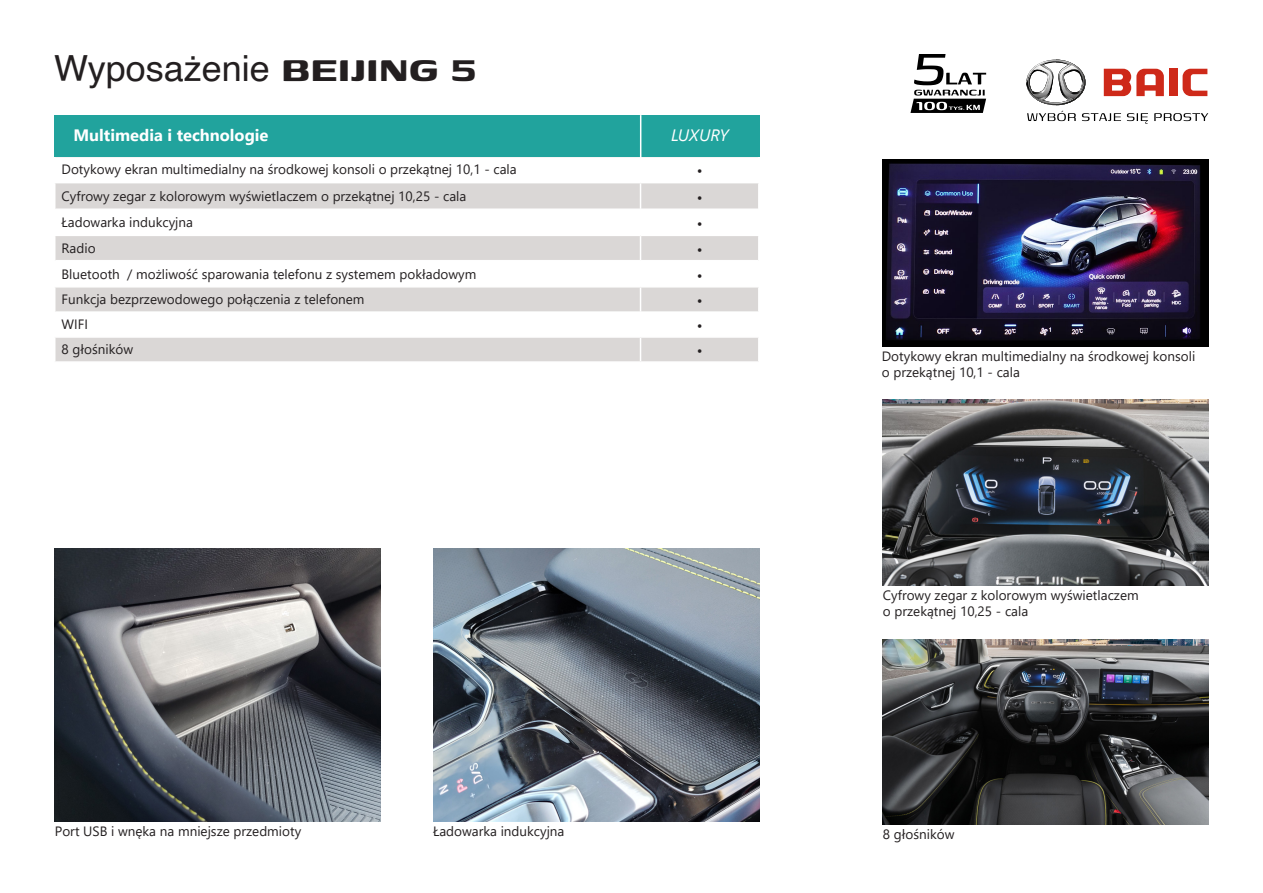
<style>
.page{position:relative;width:1263px;height:893px;background:#fff}
.page>*{position:absolute;margin:0;border:0;box-sizing:border-box;transform-origin:0 0}
.t1{font:36px "Helvetica";color:#231f20}
.t2{font:700 16.5px "Segoe UI";color:#fff}
.t3{font:700 16.5px "Helvetica";color:#fff}
.t4{font:italic 16.5px "Segoe UI";color:#fff}
.t5{font:italic 16.5px "Helvetica";color:#fff}
.t6{font:13.5px/16.2px "Segoe UI";color:#231f20}
.t7{font:13.5px "Minion Pro";color:#231f20}
.s1{font-family:"Genos";font-weight:700;font-size:45px}
</style>
<div class="page">
<img style="left:883px;top:400px;width:326px;height:186px">
<img style="left:883px;top:639px;width:326px;height:186px">
<svg style="left:910px;top:54px;width:76px;height:59px"></svg>
<div style="left:54px;top:115px;width:705px;height:41px;background:#21a39d"></div>
<svg style="left:56px;top:183px;width:702px;height:178px;fill:#dad7d6"></svg>
<hr style="left:54px;top:235px;width:586px;height:1px;background:#fff">
<hr style="left:640px;top:235px;width:120px;height:1px;background:#fff">
<hr style="left:54px;top:286px;width:586px;height:2px;background:#fff">
<hr style="left:640px;top:286px;width:120px;height:2px;background:#fff">
<hr style="left:54px;top:336px;width:586px;height:2px;background:#fff">
<hr style="left:640px;top:336px;width:120px;height:2px;background:#fff">
<svg style="left:640px;top:183px;width:1px;height:178px"></svg>
<hr style="left:56px;top:209px;width:584px;height:1px;background:#fff">
<hr style="left:640px;top:209px;width:118px;height:1px;background:#fff">
<hr style="left:56px;top:260px;width:584px;height:1px;background:#fff">
<hr style="left:640px;top:260px;width:118px;height:1px;background:#fff">
<hr style="left:56px;top:312px;width:584px;height:1px;background:#fff">
<hr style="left:640px;top:312px;width:118px;height:1px;background:#fff">
<div style="left:54px;top:116px;width:705px;height:41px;background:#21a39d"></div>
<hr style="left:640px;top:115px;width:1px;height:52px;background:#fff">
<svg style="left:1027px;top:111px;width:49px;height:10px"></svg>
<svg style="left:1082px;top:113px;width:39px;height:8px"></svg>
<svg style="left:1127px;top:113px;width:21px;height:11px"></svg>
<svg style="left:1154px;top:113px;width:54px;height:8px"></svg>
<svg style="left:1104px;top:69px;width:60px;height:27px"></svg>
<div style="left:1169px;top:69px;width:8px;height:27px;background:#ce2919"></div>
<svg style="left:1182px;top:69px;width:25px;height:27px"></svg>
<svg style="left:1026px;top:60px;width:59px;height:45px"></svg>
<img style="left:55px;top:549px;width:326px;height:272px">
<img style="left:433px;top:549px;width:326px;height:272px">
<img style="left:883px;top:159px;width:325px;height:187px">
<h1 class="t1" style="left:54px;top:41px;width:423px">Wyposażenie <span class="s1">BEIJING 5</span></h1>
<p class="t2" style="left:74px;top:120px;width:196px">Multimedia i technologie</p>
<p class="t4" style="left:671px;top:120px;width:59px">LUXURY</p>
<p class="t3" style="left:74px;top:122px;width:80px">Kierownic</p>
<p class="t3" style="left:175px;top:122px;width:76px">siedzenia</p>
<p class="t5" style="left:667px;top:122px;width:23px">LU</p>
<p class="t5" style="left:722px;top:122px;width:13px">Y</p>
<p class="t6" style="left:62px;top:160px;width:457px">Dotykowy ekran multimedialny na środkowej konsoli o przekątnej 10,1 - cala</p>
<p class="t7" style="left:697px;top:161px;width:7px">•</p>
<p class="t6" style="left:62px;top:187px;width:406px">Cyfrowy zegar z kolorowym wyświetlaczem o przekątnej 10,25 - cala</p>
<p class="t7" style="left:697px;top:187px;width:7px">•</p>
<p class="t6" style="left:62px;top:213px;width:133px">Ładowarka indukcyjna</p>
<p class="t7" style="left:697px;top:214px;width:7px">•</p>
<p class="t6" style="left:62px;top:239px;width:36px">Radio</p>
<p class="t7" style="left:697px;top:239px;width:7px">•</p>
<p class="t6" style="left:62px;top:264px;width:416px">Bluetooth / możliwość sparowania telefonu z systemem pokładowym</p>
<p class="t7" style="left:697px;top:265px;width:7px">•</p>
<p class="t6" style="left:62px;top:290px;width:304px">Funkcja bezprzewodowego połączenia z telefonem</p>
<p class="t7" style="left:697px;top:291px;width:7px">•</p>
<p class="t6" style="left:62px;top:315px;width:28px">WIFI</p>
<p class="t7" style="left:697px;top:316px;width:7px">•</p>
<p class="t6" style="left:62px;top:340px;width:73px">8 głośników</p>
<p class="t7" style="left:697px;top:341px;width:7px">•</p>
<p class="t6" style="left:55px;top:821px;width:248px">Port USB i wnęka na mniejsze przedmioty</p>
<p class="t6" style="left:433px;top:821px;width:133px">Ładowarka indukcyjna</p>
<p class="t6" style="left:882px;top:347px;width:315px">Dotykowy ekran multimedialny na środkowej konsoli o przekątnej 10,1 - cala</p>
<p class="t6" style="left:883px;top:586px;width:257px">Cyfrowy zegar z kolorowym wyświetlaczem o przekątnej 10,25 - cala</p>
<p class="t6" style="left:883px;top:825px;width:73px">8 głośników</p>
</div>
